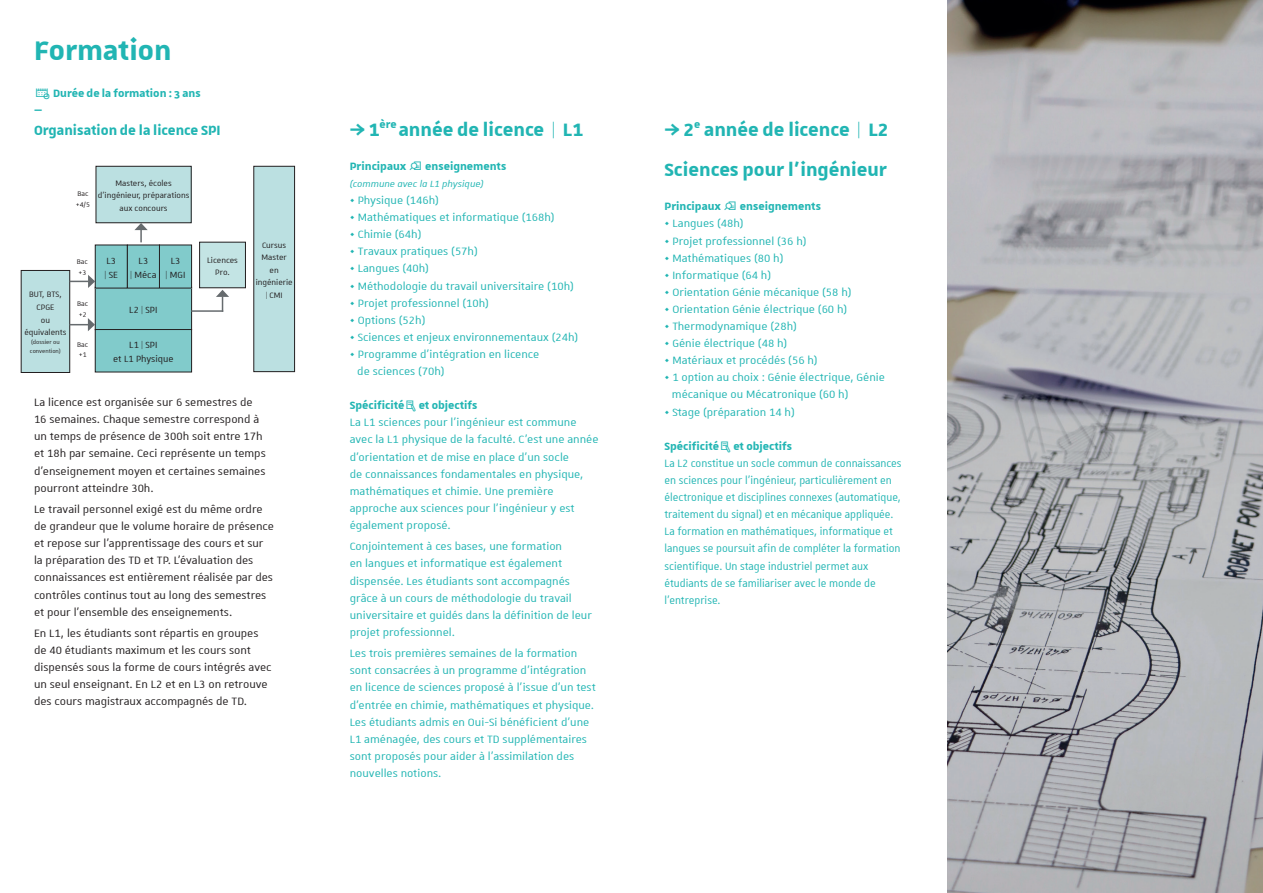
<style>
.page{position:relative;width:1263px;height:893px;background:#fff}
.page>*{position:absolute;margin:0;border:0;box-sizing:border-box;transform-origin:0 0}
.t1{font:700 36px "Unistra B";color:#21b5b3}
.t2{font:700 24px/40.5px "Unistra B";color:#21b5b3}
.t3{font:700 18px "Unistra B";color:#21b5b3}
.t4{font:14.25px/17.1px "Unistra A";color:#21b5b3}
.t5{font:14.25px/17.1px "Unistra A";color:#231f20}
.t6{font:14.25px/17.1px "Unistra A";color:#21b5b3;scale:.92 1}
.t7{font:700 14.25px "Unistra A";color:#21b5b3}
.t8{font:12px/14.4px "Unistra A";color:#231f20;text-align:center}
.t9{font:italic 12px "Unistra A";color:#21b5b3}
.t10{font:10.5px/12.6px "Unistra A";color:#231f20;text-align:center}
.t11{font:9px/10.8px "Unistra A";color:#231f20}
.t12{font:7.5px/9px "Unistra A";color:#231f20}
</style>
<div class="page">
<div style="left:96px;top:166px;width:95px;height:57px;background:#bbe0e1"></div>
<div style="left:96px;top:166px;width:95px;height:57px;border:1px solid #231f20"></div>
<div style="left:95px;top:287px;width:97px;height:43px;background:#81cbcb"></div>
<div style="left:95px;top:287px;width:97px;height:43px;border:1px solid #231f20"></div>
<div style="left:95px;top:330px;width:97px;height:42px;background:#81cbcb"></div>
<div style="left:95px;top:329px;width:97px;height:43px;border:1px solid #231f20"></div>
<div style="left:95px;top:245px;width:32px;height:43px;background:#81cbcb"></div>
<div style="left:95px;top:245px;width:33px;height:43px;border:1px solid #231f20"></div>
<div style="left:127px;top:245px;width:33px;height:43px;background:#81cbcb"></div>
<div style="left:127px;top:245px;width:33px;height:43px;border:1px solid #231f20"></div>
<div style="left:159px;top:245px;width:33px;height:43px;background:#81cbcb"></div>
<div style="left:159px;top:245px;width:33px;height:43px;border:1px solid #231f20"></div>
<div style="left:200px;top:242px;width:45px;height:46px;background:#c3e4e4"></div>
<div style="left:199px;top:242px;width:47px;height:46px;border:1px solid #231f20"></div>
<div style="left:21px;top:270px;width:49px;height:102px;background:#bbe0e1"></div>
<div style="left:21px;top:270px;width:49px;height:103px;border:1px solid #231f20"></div>
<div style="left:254px;top:166px;width:41px;height:206px;background:#bbe0e1"></div>
<div style="left:254px;top:166px;width:41px;height:206px;border:1px solid #231f20"></div>
<svg style="left:216px;top:290px;width:13px;height:22px"></svg>
<svg style="left:70px;top:275px;width:25px;height:13px"></svg>
<svg style="left:70px;top:318px;width:25px;height:13px"></svg>
<svg style="left:134px;top:223px;width:14px;height:19px"></svg>
<hr style="left:191px;top:310px;width:32px;height:2px;background:#666b6e">
<img style="left:947px;top:0;width:316px;height:893px">
<h1 class="t1" style="left:34px;top:31px;width:139px">Formation</h1>
<p class="t7" style="left:53px;top:85px;width:149px">Durée de la formation : 3 ans</p>
<p class="t7" style="left:34px;top:102px;width:10px">—</p>
<p class="t3" style="left:34px;top:120px;width:188px">Organisation de la licence SPI</p>
<p class="t11" style="left:76px;top:188px;width:16px">Bac +4/5</p>
<p class="t10" style="left:98px;top:176px;width:93px">Masters, écoles d’ingénieur, préparations aux concours</p>
<p class="t10" style="left:24px;top:288px;width:44px">BUT, BTS,<br>CPGE<br>ou équivalents</p>
<p class="t12" style="left:30px;top:337px;width:32px">(dossier ou convention)</p>
<p class="t11" style="left:77px;top:256px;width:13px">Bac +3</p>
<p class="t11" style="left:77px;top:298px;width:13px">Bac +2</p>
<p class="t11" style="left:77px;top:339px;width:13px">Bac +1</p>
<p class="t8" style="left:105px;top:253px;width:15px;text-align:left">L3 | SE</p>
<p class="t8" style="left:130px;top:253px;width:28px">L3<br>| Méca</p>
<p class="t8" style="left:166px;top:253px;width:21px">L3<br>| MGI</p>
<p class="t10" style="left:207px;top:253px;width:32px">Licences<br>Pro.</p>
<p class="t8" style="left:129px;top:302px;width:30px">L2 | SPI</p>
<p class="t8" style="left:113px;top:337px;width:62px">L1 | SPI<br>et L1 Physique</p>
<p class="t10" style="left:256px;top:238px;width:39px">Cursus<br>Master en ingénierie | CMI</p>
<p class="t5" style="left:34px;top:393px;width:233px">La licence est organisée sur 6 semestres de 16 semaines. Chaque semestre correspond à un temps de présence de 300h soit entre 17h et 18h par semaine. Ceci représente un temps d’enseignement moyen et certaines semaines pourront atteindre 30h.</p>
<p class="t5" style="left:34px;top:500px;width:241px">Le travail personnel exigé est du même ordre de grandeur que le volume horaire de présence et repose sur l’apprentissage des cours et sur la préparation des TD et TP. L’évaluation des connaissances est entièrement réalisée par des contrôles continus tout au long des semestres et pour l’ensemble des enseignements.</p>
<p class="t5" style="left:34px;top:624px;width:239px">En L1, les étudiants sont répartis en groupes de 40 étudiants maximum et les cours sont dispensés sous la forme de cours intégrés avec un seul enseignant. En L2 et en L3 on retrouve des cours magistraux accompagnés de TD.</p>
<h2 class="t2" style="left:350px;top:108px;width:235px">⇒ 1<sup>ère</sup> année de licence | L1</h2>
<p class="t7" style="left:350px;top:158px;width:58px">Principaux</p>
<p class="t7" style="left:425px;top:158px;width:83px">enseignements</p>
<p class="t9" style="left:350px;top:178px;width:135px">(commune avec la L1 physique)</p>
<p class="t4" style="left:350px;top:191px;width:91px">• Physique (146h)</p>
<p class="t4" style="left:350px;top:208px;width:206px">• Mathématiques et informatique (168h)</p>
<p class="t4" style="left:350px;top:226px;width:73px">• Chimie (64h)</p>
<p class="t4" style="left:350px;top:243px;width:130px">• Travaux pratiques (57h)</p>
<p class="t4" style="left:350px;top:260px;width:81px">• Langues (40h)</p>
<p class="t4" style="left:350px;top:277px;width:226px">• Méthodologie du travail universitaire (10h)</p>
<p class="t4" style="left:350px;top:294px;width:141px">• Projet professionnel (10h)</p>
<p class="t4" style="left:350px;top:311px;width:77px">• Options (52h)</p>
<p class="t4" style="left:350px;top:328px;width:230px">• Sciences et enjeux environnementaux (24h)</p>
<p class="t4" style="left:357px;top:345px;width:184px;text-indent:-7px">• Programme d’intégration en licence de sciences (70h)</p>
<p class="t7" style="left:350px;top:398px;width:129px">Spécificité et objectifs</p>
<p class="t4" style="left:350px;top:414px;width:250px">La L1 sciences pour l’ingénieur est commune avec la L1 physique de la faculté. C’est une année d’orientation et de mise en place d’un socle<br>de connaissances fondamentales en physique, mathématiques et chimie. Une première approche aux sciences pour l’ingénieur y est également proposé.</p>
<p class="t4" style="left:350px;top:538px;width:244px">Conjointement à ces bases, une formation<br>en langues et informatique est également dispensée. Les étudiants sont accompagnés grâce à un cours de méthodologie du travail universitaire et guidés dans la définition de leur projet professionnel.</p>
<p class="t4" style="left:350px;top:644px;width:248px">Les trois premières semaines de la formation sont consacrées à un programme d’intégration en licence de sciences proposé à l’issue d’un test d’entrée en chimie, mathématiques et physique.<br>Les étudiants admis en Oui-Si bénéficient d’une L1 aménagée, des cours et TD supplémentaires sont proposés pour aider à l’assimilation des nouvelles notions.</p>
<h2 class="t2" style="left:664px;top:108px;width:225px">⇒ 2<sup>e</sup> année de licence | L2<br>Sciences pour l’ingénieur</h2>
<p class="t7" style="left:664px;top:199px;width:58px">Principaux</p>
<p class="t7" style="left:740px;top:199px;width:83px">enseignements</p>
<p class="t4" style="left:664px;top:215px;width:81px">• Langues (48h)</p>
<p class="t4" style="left:664px;top:232px;width:144px">• Projet professionnel (36 h)</p>
<p class="t4" style="left:664px;top:249px;width:121px">• Mathématiques (80 h)</p>
<p class="t4" style="left:664px;top:266px;width:108px">• Informatique (64 h)</p>
<p class="t4" style="left:664px;top:283px;width:189px">• Orientation Génie mécanique (58 h)</p>
<p class="t4" style="left:664px;top:300px;width:184px">• Orientation Génie électrique (60 h)</p>
<p class="t4" style="left:664px;top:317px;width:134px">• Thermodynamique (28h)</p>
<p class="t4" style="left:664px;top:334px;width:124px">• Génie électrique (48 h)</p>
<p class="t4" style="left:664px;top:352px;width:155px">• Matériaux et procédés (56 h)</p>
<p class="t4" style="left:672px;top:369px;width:214px;text-indent:-7px">• 1 option au choix : Génie électrique, Génie mécanique ou Mécatronique (60 h)</p>
<p class="t4" style="left:664px;top:403px;width:132px">• Stage (préparation 14 h)</p>
<p class="t7" style="left:664px;top:438px;width:129px">Spécificité et objectifs</p>
<p class="t6" style="left:664px;top:454px;width:259px">La L2 constitue un socle commun de connaissances en sciences pour l’ingénieur, particulièrement en électronique et disciplines connexes (automatique, traitement du signal) et en mécanique appliquée.<br>La formation en mathématiques, informatique et langues se poursuit afin de compléter la formation scientifique. Un stage industriel permet aux étudiants de se familiariser avec le monde de l’entreprise.</p>
</div>
